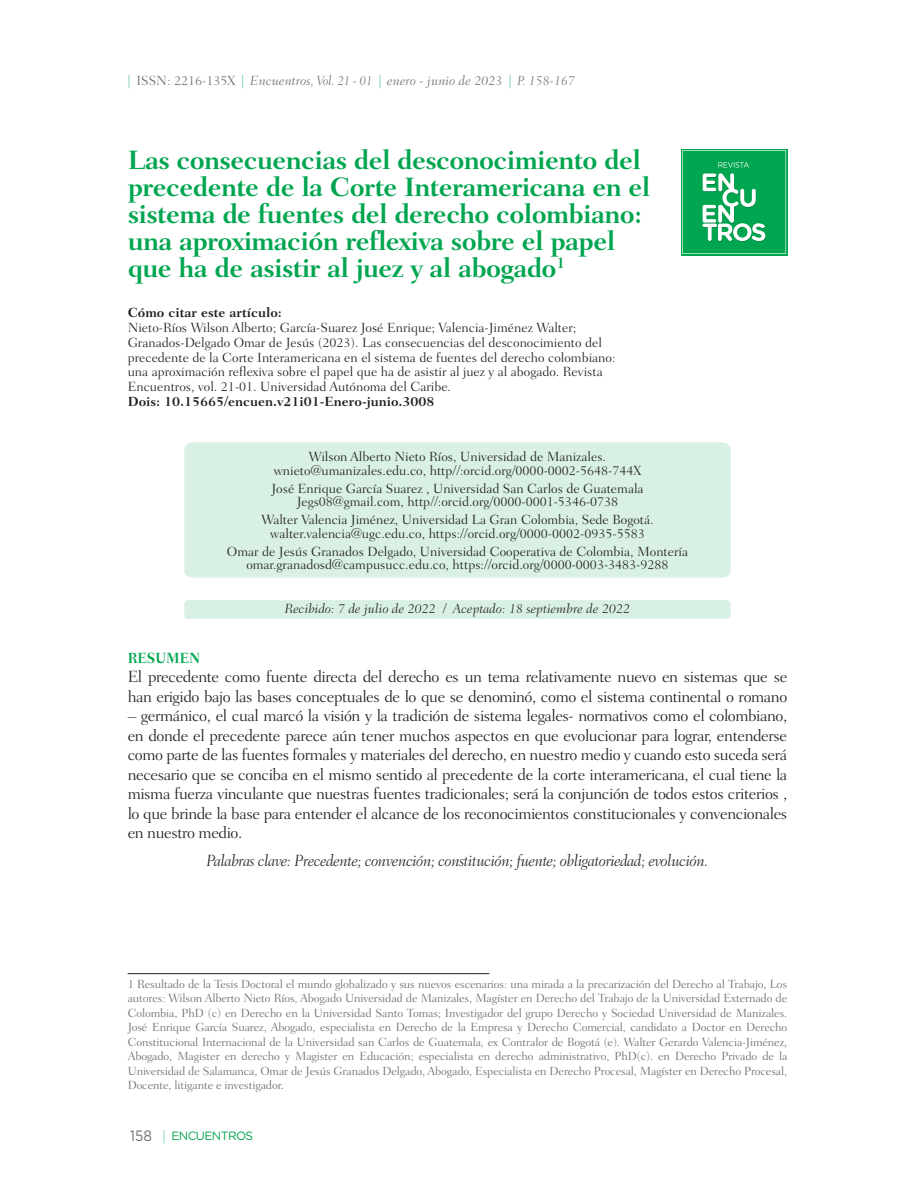
<style>
.page{position:relative;width:915px;height:1191px;background:#fff}
.page>*{position:absolute;margin:0;border:0;box-sizing:border-box;transform-origin:0 0}
.t1{font:700 27px/27px "Fairfield LT Std";letter-spacing:-.025em;color:#00a54f}
.t2{font:300 16.5px/19.5px "Fairfield LT Std";letter-spacing:-.025em;color:#231f20}
.t3{font:italic 300 16.5px "Fairfield LT Std";letter-spacing:-.025em;color:#231f20;scale:.95 1}
.t4{font:700 15px "Fairfield LT Std";color:#00a54f;scale:.9 1}
.t5{font:300 13.5px/14.9px "Fairfield LT Std";color:#231f20;text-align:center}
.t6{font:700 13.5px "Fairfield LT Std";color:#231f20}
.t7{font:italic 300 13.5px "Fairfield LT Std";color:#6c6d70}
.t8{font:italic 300 13.5px "Fairfield LT Std";color:#231f20}
.t9{font:300 12px/14.4px "Fairfield LT Std";letter-spacing:-.01em;color:#6c6d70;text-align:justify}
.t10{font:12px "Gotham Rounded";letter-spacing:-.05em;color:#00a54f}
.s1{color:#39b97a}
.s2{font-style:normal}
.s3{font-size:15px;color:#6c6d70}
.s4{font-family:"Fairfield LT Std";font-weight:300;font-style:italic;font-size:13.5px;color:#39b97a}
</style>
<div class="page">
<div style="left:184px;top:442px;width:546px;height:135px;background:#d9f1e4;border-radius:8px"></div>
<div style="left:184px;top:600px;width:546px;height:19px;background:#d9f1e4;border-radius:4px"></div>
<svg style="left:681px;top:149px;width:106px;height:106px"></svg>
<svg style="left:682px;top:150px;width:103px;height:104px;background:#29b26b"></svg>
<hr style="left:128px;top:973px;width:361px;height:1px;background:#231f20">
<p class="t7" style="left:128px;top:72px;width:448px"><span class="s1">|</span> <span class="s2">ISSN: 2216-135X</span> <span class="s1">|</span> Encuentros, Vol. 21 - 01 <span class="s1">|</span> enero - junio de 2023 <span class="s1">|</span> P. 158-167</p>
<h1 class="t1" style="left:128px;top:146px;width:524px">Las consecuencias del desconocimiento del precedente de la Corte Interamericana en el sistema de fuentes del derecho colombiano: una aproximación reflexiva sobre el papel que ha de asistir al juez y al abogado<sup>1</sup></h1>
<p class="t6" style="left:128px;top:305px;width:156px">Cómo citar este artículo:</p>
<p class="t5" style="left:128px;top:320px;width:489px;text-align:left">Nieto-Ríos Wilson Alberto; García-Suarez José Enrique; Valencia-Jiménez Walter; Granados-Delgado Omar de Jesús (2023). Las consecuencias del desconocimiento del precedente de la Corte Interamericana en el sistema de fuentes del derecho colombiano: una aproximación reflexiva sobre el papel que ha de asistir al juez y al abogado. Revista Encuentros, vol. 21-01. Universidad Autónoma del Caribe.</p>
<p class="t6" style="left:128px;top:394px;width:308px">Dois: 10.15665/encuen.v21i01-Enero-junio.3008</p>
<p class="t5" style="left:273px;top:450px;width:369px;line-height:13.5px">Wilson Alberto Nieto Ríos, Universidad de Manizales. wnieto@umanizales.edu.co, http//:orcid.org/0000-0002-5648-744X</p>
<p class="t5" style="left:271px;top:481px;width:373px;line-height:13.5px">José Enrique García Suarez , Universidad San Carlos de Guatemala<br>Jegs08@gmail.com, http//:orcid.org/0000-0001-5346-0738</p>
<p class="t5" style="left:261px;top:513px;width:393px;line-height:13.5px">Walter Valencia Jiménez, Universidad La Gran Colombia, Sede Bogotá. walter.valencia@ugc.edu.co, https://orcid.org/0000-0002-0935-5583</p>
<p class="t5" style="left:227px;top:544px;width:462px;line-height:13.5px">Omar de Jesús Granados Delgado, Universidad Cooperativa de Colombia, Montería omar.granadosd@campusucc.edu.co, https://orcid.org/0000-0003-3483-9288</p>
<p class="t8" style="left:285px;top:601px;width:346px">Recibido: 7 de julio de 2022 / Aceptado: 18 septiembre de 2022</p>
<p class="t4" style="left:128px;top:649px;width:82px">RESUMEN</p>
<p class="t2" style="left:128px;top:667px;width:661px">El precedente como fuente directa del derecho es un tema relativamente nuevo en sistemas que se han erigido bajo las bases conceptuales de lo que se denominó, como el sistema continental o romano</p>
<p class="t2" style="left:128px;top:706px;width:661px;text-align:justify">– germánico, el cual marcó la visión y la tradición de sistema legales- normativos como el colombiano, en donde el precedente parece aún tener muchos aspectos en que evolucionar para lograr, entenderse como parte de las fuentes formales y materiales del derecho, en nuestro medio y cuando esto suceda será necesario que se conciba en el mismo sentido al precedente de la corte interamericana, el cual tiene la misma fuerza vinculante que nuestras fuentes tradicionales; será la conjunción de todos estos criterios , lo que brinde la base para entender el alcance de los reconocimientos constitucionales y convencionales en nuestro medio.</p>
<p class="t3" style="left:206px;top:851px;width:529px">Palabras clave: Precedente; convención; constitución; fuente; obligatoriedad; evolución.</p>
<p class="t9" style="left:128px;top:977px;width:661px">1 Resultado de la Tesis Doctoral el mundo globalizado y sus nuevos escenarios: una mirada a la precarización del Derecho al Trabajo, Los autores: Wilson Alberto Nieto Ríos, Abogado Universidad de Manizales, Magíster en Derecho del Trabajo de la Universidad Externado de Colombia, PhD (c) en Derecho en la Universidad Santo Tomas; Investigador del grupo Derecho y Sociedad Universidad de Manizales.<br>José Enrique García Suarez, Abogado, especialista en Derecho de la Empresa y Derecho Comercial, candidato a Doctor en Derecho Constitucional Internacional de la Universidad san Carlos de Guatemala, ex Contralor de Bogotá (e). Walter Gerardo Valencia-Jiménez, Abogado, Magister en derecho y Magister en Educación; especialista en derecho administrativo, PhD(c). en Derecho Privado de la Universidad de Salamanca, Omar de Jesús Granados Delgado, Abogado, Especialista en Derecho Procesal, Magíster en Derecho Procesal, Docente, litigante e investigador.</p>
<p class="t10" style="left:130px;top:1127px;width:124px"><span class="s3">158</span> <span class="s4">|</span> ENCUENTROS</p>
</div>
